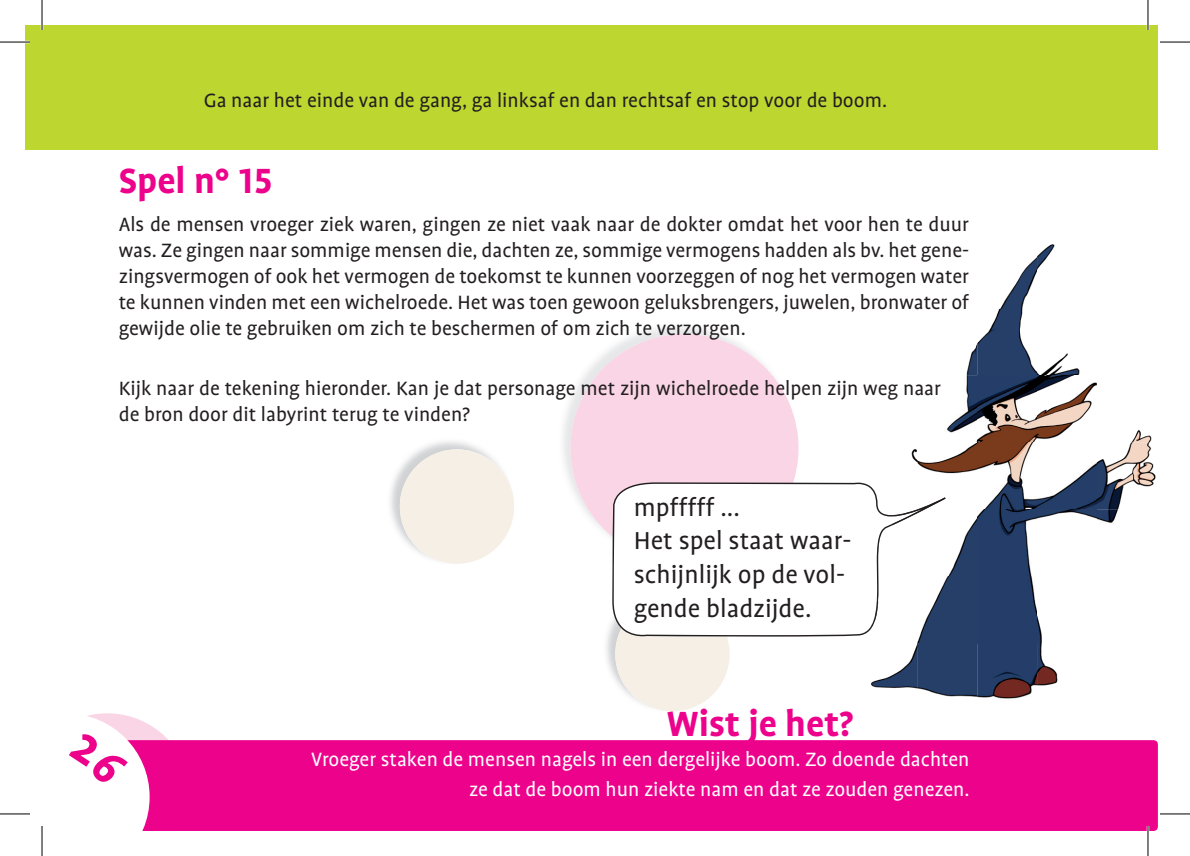
<style>
.page{position:relative;width:1190px;height:856px;background:#fff}
.page>*{position:absolute;margin:0;border:0;box-sizing:border-box;transform-origin:0 0}
.t1{font:700 40px "Profile OT";color:#ed028c}
.t2{font:28px/33.6px "Profile OT";color:#231f20}
.t3{font:22px/26px "Profile OT";color:#231f20;text-align:justify}
.t4{font:22px/30px "Profile OT";color:#fff;text-align:right}
</style>
<div class="page">
<svg style="left:613px;top:640px;width:116px;height:71px"></svg>
<svg style="left:393px;top:449px;width:121px;height:114px"></svg>
<svg style="left:560px;top:334px;width:238px;height:202px;fill:#fad5e5"></svg>
<div style="left:25px;top:25px;width:1132px;height:125px;background:#bed630"></div>
<div style="left:191px;top:740px;width:966px;height:90px;background:#ed028c"></div>
<svg style="left:613px;top:479px;width:232px;height:161px"></svg>
<svg style="left:612px;top:482px;width:270px;height:154px"></svg>
<img style="left:1000px;top:244px;width:55px;height:64px">
<img style="left:966px;top:344px;width:11px;height:31px">
<img style="left:977px;top:308px;width:103px;height:67px">
<img style="left:947px;top:375px;width:205px;height:67px">
<img style="left:911px;top:442px;width:245px;height:67px">
<img style="left:882px;top:509px;width:236px;height:67px">
<img style="left:870px;top:576px;width:172px;height:66px">
<img style="left:871px;top:642px;width:106px;height:55px">
<img style="left:977px;top:642px;width:81px;height:57px">
<img style="left:892px;top:524px;width:53px;height:1px">
<img style="left:874px;top:600px;width:4px;height:22px">
<img style="left:892px;top:497px;width:53px;height:27px">
<svg style="left:875px;top:607px;width:2px;height:11px"></svg>
<hr style="left:0;top:41px;width:30px;height:2px;background:#fff">
<hr style="left:41px;top:0;width:2px;height:30px;background:#fff">
<hr style="left:1146px;top:0;width:3px;height:30px;background:#fff">
<hr style="left:1146px;top:825px;width:3px;height:30px;background:#fff">
<hr style="left:0;top:42px;width:30px;height:1px;background:#000">
<hr style="left:1160px;top:42px;width:30px;height:1px;background:#000">
<hr style="left:0;top:813px;width:30px;height:1px;background:#000">
<hr style="left:1160px;top:813px;width:30px;height:1px;background:#000">
<hr style="left:42px;top:0;width:1px;height:30px;background:#000">
<hr style="left:42px;top:825px;width:1px;height:30px;background:#000">
<hr style="left:1147px;top:0;width:1px;height:30px;background:#000">
<hr style="left:1147px;top:825px;width:1px;height:30px;background:#000">
<svg style="left:25px;top:713px;width:166px;height:117px"></svg>
<p class="t3" style="left:204px;top:88px;width:685px">Ga naar het einde van de gang, ga linksaf en dan rechtsaf en stop voor de boom.</p>
<h1 class="t1" style="left:119px;top:158px;width:155px">Spel n° 15</h1>
<p class="t3" style="left:119px;top:211px;width:852px">Als de mensen vroeger ziek waren, gingen ze niet vaak naar de dokter omdat het voor hen te duur was. Ze gingen naar sommige mensen die, dachten ze, sommige vermogens hadden als bv. het gene&shy;zingsvermogen of ook het vermogen de toekomst te kunnen voorzeggen of nog het vermogen water te kunnen vinden met een wichelroede. Het was toen gewoon geluksbrengers, juwelen, bronwater of gewijde olie te gebruiken om zich te beschermen of om zich te verzorgen.</p>
<p class="t3" style="left:119px;top:375px;width:823px">Kijk naar de tekening hieronder. Kan je dat personage met zijn wichelroede helpen zijn weg naar de bron door dit labyrint terug te vinden?</p>
<p class="t2" style="left:634px;top:490px;width:219px">mpfffff ...<br>Het spel staat waar&shy;schijnlijk op de vol&shy;gende bladzijde.</p>
<h1 class="t1" style="left:666px;top:701px;width:188px">Wist je het?</h1>
<p class="t4" style="left:311px;top:744px;width:659px">Vroeger staken de mensen nagels in een dergelijke boom. Zo doende dachten ze dat de boom hun ziekte nam en dat ze zouden genezen.</p>
</div>
